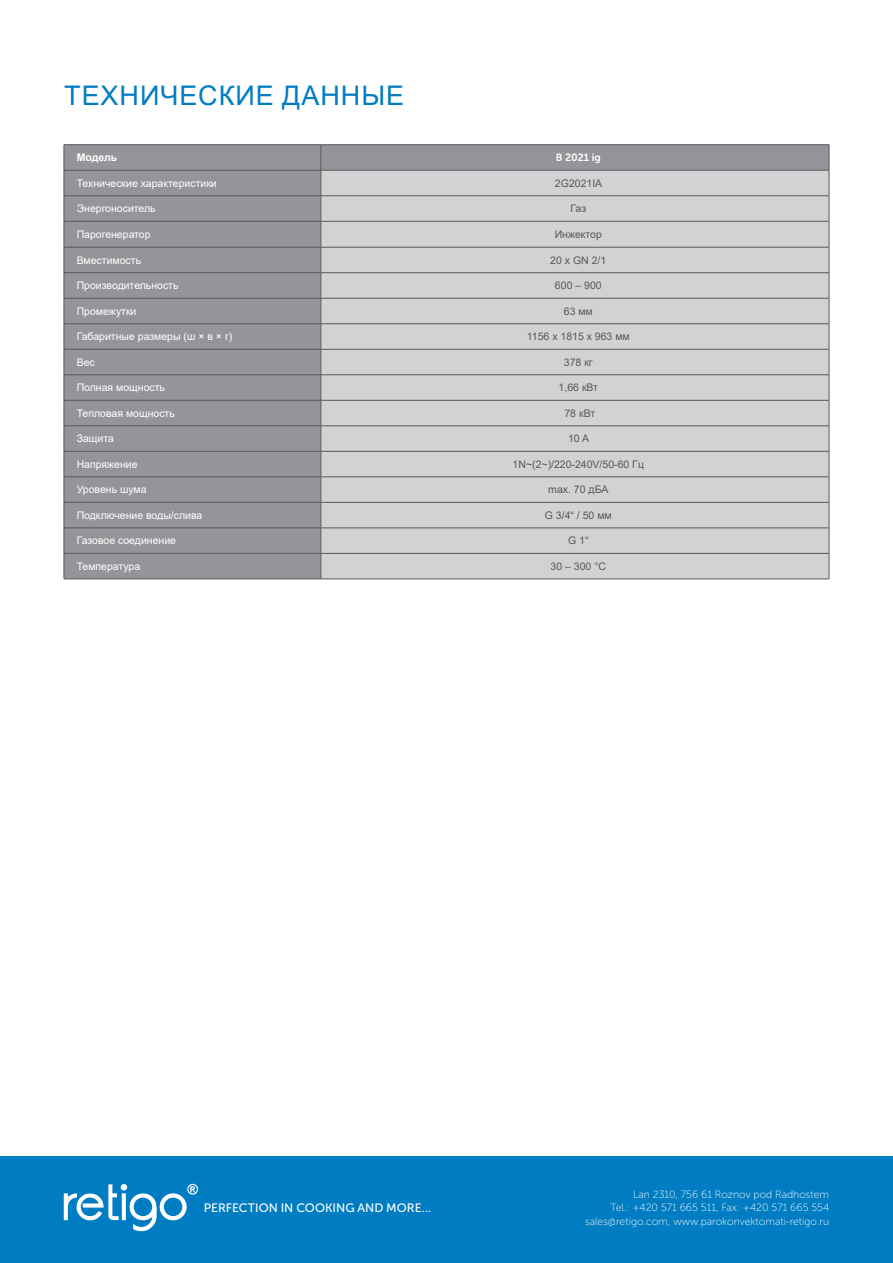
<style>
.page{position:relative;width:893px;height:1263px;background:#fff}
.page>*{position:absolute;margin:0;border:0;box-sizing:border-box;transform-origin:0 0}
.t1{font:27px "Arial";letter-spacing:.035em;color:#007cc2}
.t2{font:12.15px "Museo Sans 500";color:#fff}
.t3{font:10.5px "Arial";color:#fff}
.t4{font:10.5px "Arial";color:#57585a}
.t5{font:10.5px/13.5px "Museo Sans 100";color:#fff;text-align:right}
.t6{font:10.5px "Museo Sans 700";color:#fff}
.t7{font:700 10.5px "Arial";color:#fff}
</style>
<div class="page">
<div style="left:0;top:1157px;width:893px;height:106px;background:#007cc2"></div>
<svg style="left:64px;top:1184px;width:134px;height:48px"></svg>
<div style="left:65px;top:145px;width:764px;height:434px;background:#939598"></div>
<div style="left:322px;top:171px;width:507px;height:408px;background:#d1d2d4"></div>
<hr style="left:64px;top:144px;width:257px;height:1px;background:#57585a">
<hr style="left:321px;top:144px;width:508px;height:1px;background:#57585a">
<hr style="left:64px;top:170px;width:257px;height:1px;background:#57585a">
<hr style="left:321px;top:170px;width:508px;height:1px;background:#57585a">
<hr style="left:64px;top:195px;width:257px;height:1px;background:#57585a">
<hr style="left:321px;top:195px;width:508px;height:1px;background:#57585a">
<hr style="left:64px;top:221px;width:257px;height:1px;background:#57585a">
<hr style="left:321px;top:221px;width:508px;height:1px;background:#57585a">
<hr style="left:64px;top:247px;width:257px;height:1px;background:#57585a">
<hr style="left:64px;top:272px;width:257px;height:1px;background:#57585a">
<hr style="left:64px;top:298px;width:257px;height:1px;background:#57585a">
<hr style="left:64px;top:323px;width:257px;height:1px;background:#57585a">
<hr style="left:64px;top:349px;width:257px;height:1px;background:#57585a">
<hr style="left:64px;top:374px;width:257px;height:1px;background:#57585a">
<hr style="left:64px;top:400px;width:257px;height:1px;background:#57585a">
<hr style="left:64px;top:426px;width:257px;height:1px;background:#57585a">
<hr style="left:64px;top:451px;width:257px;height:1px;background:#57585a">
<hr style="left:64px;top:477px;width:257px;height:1px;background:#57585a">
<hr style="left:64px;top:502px;width:257px;height:1px;background:#57585a">
<hr style="left:64px;top:528px;width:257px;height:1px;background:#57585a">
<hr style="left:64px;top:553px;width:257px;height:1px;background:#57585a">
<svg style="left:64px;top:145px;width:1px;height:434px"></svg>
<hr style="left:64px;top:579px;width:257px;height:1px;background:#57585a">
<hr style="left:321px;top:247px;width:508px;height:1px;background:#57585a">
<hr style="left:321px;top:272px;width:508px;height:1px;background:#57585a">
<hr style="left:321px;top:298px;width:508px;height:1px;background:#57585a">
<hr style="left:321px;top:323px;width:508px;height:1px;background:#57585a">
<hr style="left:321px;top:349px;width:508px;height:1px;background:#57585a">
<hr style="left:321px;top:374px;width:508px;height:1px;background:#57585a">
<hr style="left:321px;top:400px;width:508px;height:1px;background:#57585a">
<hr style="left:321px;top:426px;width:508px;height:1px;background:#57585a">
<hr style="left:321px;top:451px;width:508px;height:1px;background:#57585a">
<hr style="left:321px;top:477px;width:508px;height:1px;background:#57585a">
<hr style="left:321px;top:502px;width:508px;height:1px;background:#57585a">
<hr style="left:321px;top:528px;width:508px;height:1px;background:#57585a">
<hr style="left:321px;top:553px;width:508px;height:1px;background:#57585a">
<svg style="left:321px;top:145px;width:1px;height:434px"></svg>
<svg style="left:829px;top:145px;width:1px;height:434px"></svg>
<hr style="left:321px;top:579px;width:508px;height:1px;background:#57585a">
<h1 class="t1" style="left:64px;top:77px;width:341px">ТЕХНИЧЕСКИЕ ДАННЫЕ</h1>
<p class="t7" style="left:77px;top:150px;width:42px">Модель</p>
<p class="t6" style="left:556px;top:152px;width:47px">B 2021 ig</p>
<p class="t3" style="left:77px;top:176px;width:142px">Технические характеристики</p>
<p class="t4" style="left:555px;top:176px;width:49px">2G2021IA</p>
<p class="t3" style="left:77px;top:201px;width:80px">Энергоноситель</p>
<p class="t4" style="left:570px;top:201px;width:17px">Газ</p>
<p class="t3" style="left:77px;top:227px;width:75px">Парогенератор</p>
<p class="t4" style="left:555px;top:227px;width:49px">Инжектор</p>
<p class="t3" style="left:77px;top:253px;width:66px">Вместимость</p>
<p class="t4" style="left:550px;top:253px;width:58px">20 x GN 2/1</p>
<p class="t3" style="left:77px;top:278px;width:103px">Производительность</p>
<p class="t4" style="left:555px;top:278px;width:48px">600 – 900</p>
<p class="t3" style="left:77px;top:304px;width:61px">Промежутки</p>
<p class="t4" style="left:564px;top:304px;width:31px">63 мм</p>
<p class="t3" style="left:77px;top:329px;width:157px">Габаритные размеры (ш × в × г)</p>
<p class="t4" style="left:527px;top:329px;width:104px">1156 x 1815 x 963 мм</p>
<p class="t3" style="left:77px;top:355px;width:20px">Вес</p>
<p class="t4" style="left:564px;top:355px;width:30px">378 кг</p>
<p class="t3" style="left:77px;top:380px;width:90px">Полная мощность</p>
<p class="t4" style="left:559px;top:380px;width:41px">1,66 кВт</p>
<p class="t3" style="left:77px;top:406px;width:100px">Тепловая мощность</p>
<p class="t4" style="left:564px;top:406px;width:32px">78 кВт</p>
<p class="t3" style="left:77px;top:431px;width:39px">Защита</p>
<p class="t4" style="left:568px;top:431px;width:23px">10 A</p>
<p class="t3" style="left:77px;top:457px;width:62px">Напряжение</p>
<p class="t4" style="left:513px;top:457px;width:133px">1N~(2~)/220-240V/50-60 Гц</p>
<p class="t3" style="left:77px;top:482px;width:71px">Уровень шума</p>
<p class="t4" style="left:548px;top:482px;width:62px">max. 70 дБА</p>
<p class="t3" style="left:77px;top:508px;width:127px">Подключение воды/слива</p>
<p class="t4" style="left:545px;top:508px;width:68px">G 3/4“ / 50 мм</p>
<p class="t3" style="left:77px;top:533px;width:101px">Газовое соединение</p>
<p class="t4" style="left:568px;top:533px;width:22px">G 1“</p>
<p class="t3" style="left:77px;top:559px;width:65px">Температура</p>
<p class="t4" style="left:551px;top:559px;width:57px">30 – 300 °C</p>
<p class="t2" style="left:204px;top:1201px;width:229px">PERFECTION IN COOKING AND MORE...</p>
<p class="t5" style="left:585px;top:1188px;width:245px">Lan 2310, 756 61 Roznov pod Radhostem<br>Tel.: +420 571 665 511, Fax: +420 571 665 554 sales@retigo.com, www.parokonvektomati-retigo.ru</p>
</div>
